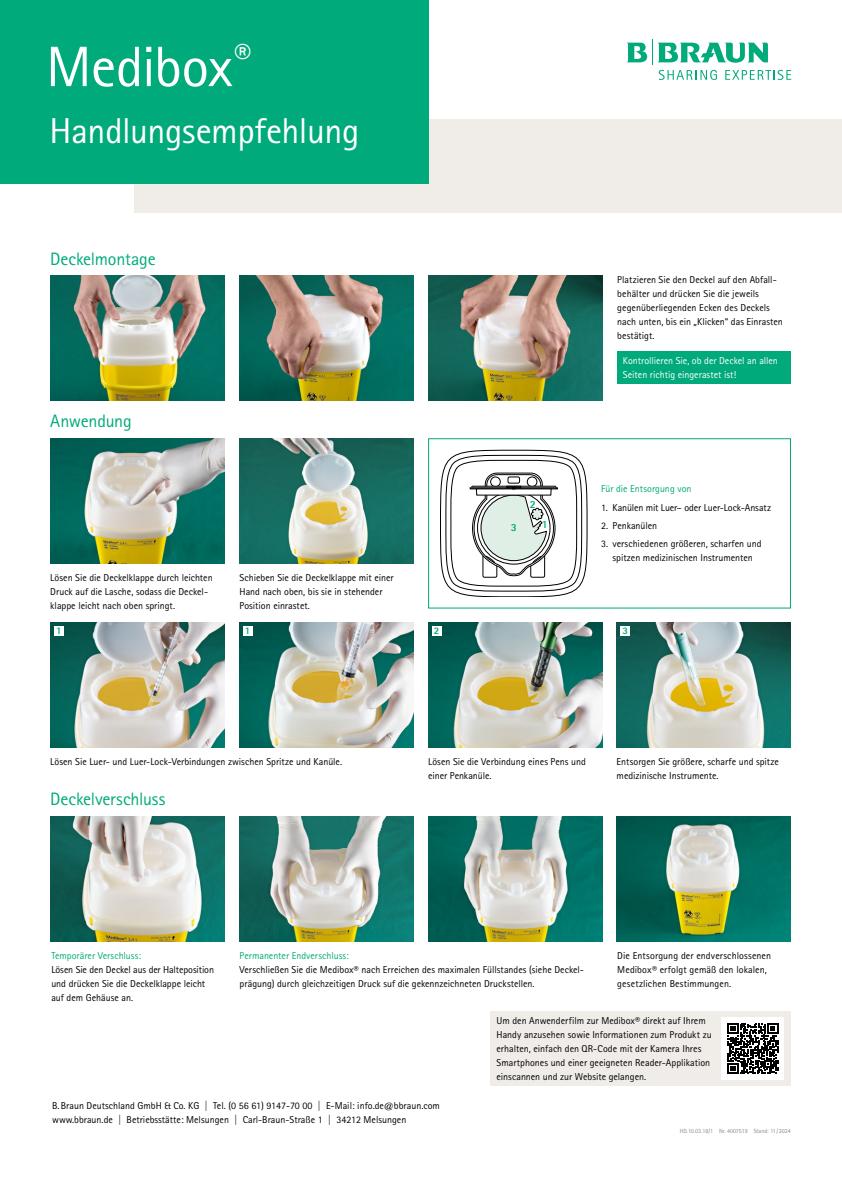
<style>
.page{position:relative;width:842px;height:1191px;background:#fff}
.page>*{position:absolute;margin:0;border:0;box-sizing:border-box;transform-origin:0 0}
.t1{font:57px "Rotis Sans Serif Pro";letter-spacing:-.015em;color:#fff}
.t2{font:36px "Rotis Sans Serif Pro";letter-spacing:-.015em;color:#fff}
.t3{font:18px "Rotis Sans Serif Pro";letter-spacing:-.01em;color:#00aa7a}
.t4{font:800 10.9px "Rotis Sans Serif Pro";color:#00aa7a}
.t5{font:10px/14px "Rotis Sans Serif Pro";color:#000}
.t6{font:10px "Rotis Sans Serif Pro";color:#00aa7a}
.t7{font:10px/14px "Rotis Sans Serif Pro";letter-spacing:-.005em;color:#fff}
.t8{font:800 10px "Rotis Sans Serif Pro";color:#00aa7a}
.t9{font:6px "Rotis Sans Serif Pro";color:#878786}
</style>
<div class="page">
<svg style="left:626px;top:40px;width:165px;height:40px"></svg>
<div style="left:135px;top:120px;width:707px;height:93px;background:#f0ede9"></div>
<div style="left:0;top:0;width:428px;height:184px;background:#00aa7a"></div>
<svg style="left:444px;top:454px;width:139px;height:138px"></svg>
<div style="left:428px;top:438px;width:363px;height:170px;border:1px solid #00aa7a"></div>
<img style="left:240px;top:438px;width:174px;height:125px">
<img style="left:50px;top:438px;width:175px;height:125px">
<img style="left:50px;top:622px;width:175px;height:125px">
<div style="left:54px;top:626px;width:10px;height:10px;background:#fff"></div>
<img style="left:240px;top:622px;width:174px;height:125px">
<div style="left:243px;top:626px;width:10px;height:10px;background:#fff"></div>
<img style="left:428px;top:622px;width:174px;height:125px">
<div style="left:432px;top:626px;width:9px;height:10px;background:#fff"></div>
<img style="left:617px;top:622px;width:174px;height:125px">
<div style="left:620px;top:626px;width:10px;height:10px;background:#fff"></div>
<img style="left:240px;top:816px;width:174px;height:125px">
<img style="left:617px;top:816px;width:174px;height:125px">
<img style="left:428px;top:816px;width:174px;height:125px">
<img style="left:50px;top:816px;width:175px;height:125px">
<img style="left:240px;top:276px;width:174px;height:125px">
<img style="left:428px;top:276px;width:174px;height:125px">
<img style="left:50px;top:276px;width:175px;height:125px">
<div style="left:617px;top:351px;width:174px;height:33px;background:#00aa7a"></div>
<div style="left:491px;top:1011px;width:300px;height:74px;background:#f0ede9"></div>
<div style="left:721px;top:1017px;width:63px;height:63px;background:#fff"></div>
<svg style="left:728px;top:1023px;width:50px;height:50px"></svg>
<h1 class="t1" style="left:46px;top:33px;width:206px">Medibox<sup>®</sup></h1>
<h2 class="t2" style="left:50px;top:110px;width:311px">Handlungsempfehlung</h2>
<h3 class="t3" style="left:50px;top:248px;width:107px">Deckelmontage</h3>
<h3 class="t3" style="left:50px;top:410px;width:83px">Anwendung</h3>
<p class="t4" style="left:530px;top:497px;width:8px">2</p>
<p class="t4" style="left:511px;top:520px;width:8px">3</p>
<p class="t4" style="left:542px;top:517px;width:8px">1</p>
<p class="t5" style="left:617px;top:272px;width:167px">Platzieren Sie den Deckel auf den Abfall&shy;behälter und drücken Sie die jeweils gegenüberliegenden Ecken des Deckels nach unten, bis ein „Klicken“ das Einrasten bestätigt.</p>
<p class="t7" style="left:623px;top:354px;width:156px">Kontrollieren Sie, ob der Deckel an allen<br>Seiten richtig eingerastet ist!</p>
<p class="t6" style="left:601px;top:483px;width:92px">Für die Entsorgung von</p>
<p class="t5" style="left:601px;top:500px;width:171px">1. Kanülen mit Luer– oder Luer-Lock-Ansatz</p>
<p class="t5" style="left:601px;top:518px;width:57px">2. Penkanülen</p>
<p class="t5" style="left:601px;top:537px;width:162px;text-align:center">3. verschiedenen größeren, scharfen und spitzen medizinischen Instrumenten</p>
<p class="t5" style="left:50px;top:570px;width:164px">Lösen Sie die Deckelklappe durch leichten<br>Druck auf die Lasche, sodass die Deckel&shy;klappe leicht nach oben springt.</p>
<p class="t8" style="left:56px;top:624px;width:7px">1</p>
<p class="t8" style="left:245px;top:624px;width:7px">1</p>
<p class="t8" style="left:434px;top:624px;width:7px">2</p>
<p class="t8" style="left:622px;top:624px;width:7px">3</p>
<p class="t5" style="left:240px;top:570px;width:156px">Schieben Sie die Deckelklappe mit einer<br>Hand nach oben, bis sie in stehender<br>Position einrastet.</p>
<p class="t5" style="left:50px;top:754px;width:293px">Lösen Sie Luer- und Luer-Lock-Verbindungen zwischen Spritze und Kanüle.</p>
<p class="t5" style="left:617px;top:754px;width:164px">Entsorgen Sie größere, scharfe und spitze medizinische Instrumente.</p>
<p class="t5" style="left:428px;top:754px;width:159px">Lösen Sie die Verbindung eines Pens und einer Penkanüle.</p>
<h3 class="t3" style="left:50px;top:788px;width:116px">Deckelverschluss</h3>
<p class="t6" style="left:51px;top:949px;width:91px">Temporärer Verschluss:</p>
<p class="t5" style="left:51px;top:962px;width:164px">Lösen Sie den Deckel aus der Halteposition und drücken Sie die Deckelklappe leicht auf dem Gehäuse an.</p>
<p class="t6" style="left:240px;top:949px;width:111px">Permanenter Endverschluss:</p>
<p class="t5" style="left:240px;top:962px;width:346px">Verschließen Sie die Medibox® nach Erreichen des maximalen Füllstandes (siehe Deckel&shy;prägung) durch gleichzeitigen Druck suf die gekennzeichneten Druckstellen.</p>
<p class="t5" style="left:617px;top:948px;width:155px">Die Entsorgung der endverschlossenen<br>Medibox® erfolgt gemäß den lokalen, gesetzlichen Bestimmungen.</p>
<p class="t5" style="left:497px;top:1013px;width:217px">Um den Anwenderfilm zur Medibox® direkt auf Ihrem Handy anzusehen sowie Informationen zum Produkt zu erhalten, einfach den QR-Code mit der Kamera Ihres Smartphones und einer geeigneten Reader-Applikation einscannen und zur Website gelangen.</p>
<p class="t5" style="left:52px;top:1098px;width:389px">B.Braun Deutschland GmbH &amp; Co. KG | Tel. (0 56 61) 9147-70 00 | E-Mail: info.de@bbraun.com www.bbraun.de | Betriebsstätte: Melsungen | Carl-Braun-Straße 1 | 34212 Melsungen</p>
<p class="t9" style="left:680px;top:1127px;width:113px">HD.10.03.18/1 Nr. 4007519 Stand: 11 / 2024</p>
</div>
